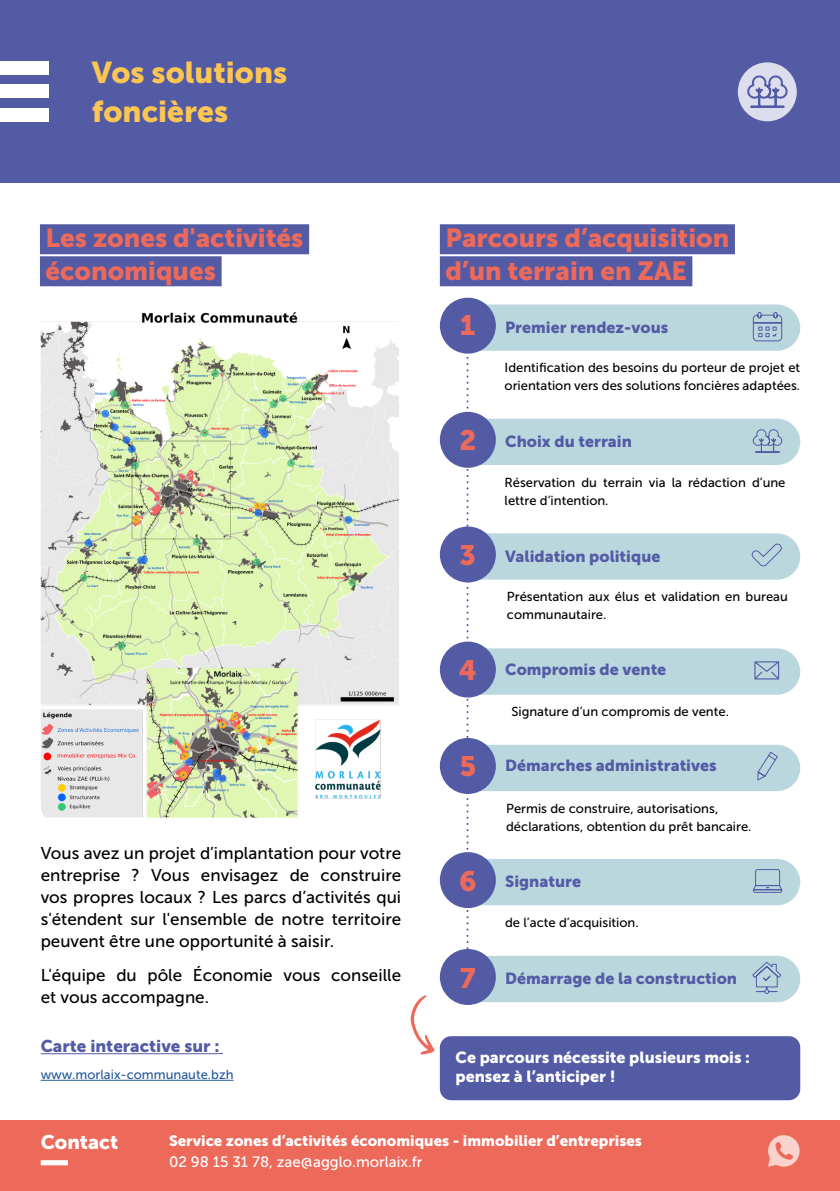
<style>
.page{position:relative;width:840px;height:1191px;background:#fff}
.page>*{position:absolute;margin:0;border:0;box-sizing:border-box;transform-origin:0 0}
.t1{font:30px/39px "Museo Sans 900";color:#fdc652}
.t2{font:26px/32px "Museo Sans 900";color:#ed6a5b}
.t3{font:19.6px "Museo Sans 900";color:#fff}
.t4{font:17px/22px "Museo Sans 500";color:#000;text-align:justify}
.t5{font:17px "Museo Sans 900";color:#545ba5}
.t6{font:16px "Museo Sans 900";color:#545ba5}
.t7{font:16px/19.2px "Museo Sans 900";color:#fff}
.t8{font:15px "Museo Sans 900";color:#fff}
.t9{font:15px "Museo Sans 500";color:#fff}
.t10{font:13px/18px "Museo Sans 500";color:#000}
.t11{font:13px "Museo Sans 500";color:#275b9b}
.s1{font-size:28px;color:#ed6a5b}
</style>
<div class="page">
<div style="left:0;top:0;width:839px;height:183px;background:#545ba5"></div>
<div style="left:0;top:61px;width:48px;height:13px;background:#fff"></div>
<div style="left:0;top:85px;width:48px;height:13px;background:#fff"></div>
<div style="left:0;top:109px;width:48px;height:13px;background:#fff"></div>
<div style="left:439px;top:1036px;width:360px;height:64px;background:#545ba5;border-radius:11px"></div>
<svg style="left:466px;top:356px;width:2px;height:593px"></svg>
<img style="left:41px;top:312px;width:358px;height:505px">
<hr style="left:41px;top:1053px;width:178px;height:1px;background:#545ba5">
<hr style="left:41px;top:1080px;width:192px;height:1px;background:#275b9b">
<div style="left:40px;top:224px;width:269px;height:30px;background:#545ba5"></div>
<div style="left:40px;top:256px;width:181px;height:30px;background:#545ba5"></div>
<div style="left:439px;top:224px;width:295px;height:30px;background:#545ba5"></div>
<div style="left:439px;top:256px;width:253px;height:30px;background:#545ba5"></div>
<svg style="left:410px;top:995px;width:24px;height:59px"></svg>
<div style="left:439px;top:412px;width:56px;height:56px;background:#545ba5;border-radius:50%"></div>
<svg style="left:480px;top:418px;width:319px;height:47px"></svg>
<div style="left:439px;top:298px;width:56px;height:56px;background:#545ba5;border-radius:50%"></div>
<svg style="left:480px;top:304px;width:319px;height:47px"></svg>
<div style="left:439px;top:526px;width:56px;height:56px;background:#545ba5;border-radius:50%"></div>
<svg style="left:481px;top:533px;width:318px;height:46px"></svg>
<div style="left:439px;top:641px;width:56px;height:56px;background:#545ba5;border-radius:50%"></div>
<svg style="left:481px;top:648px;width:318px;height:46px"></svg>
<div style="left:439px;top:852px;width:56px;height:56px;background:#545ba5;border-radius:50%"></div>
<div style="left:481px;top:859px;width:318px;height:46px;background:#bbd7de"></div>
<div style="left:439px;top:949px;width:56px;height:56px;background:#545ba5;border-radius:50%"></div>
<svg style="left:481px;top:955px;width:318px;height:47px"></svg>
<div style="left:439px;top:738px;width:56px;height:56px;background:#545ba5;border-radius:50%"></div>
<div style="left:480px;top:745px;width:319px;height:46px;background:#bbd7de"></div>
<div style="left:0;top:1120px;width:839px;height:71px;background:#ed6a5b"></div>
<div style="left:41px;top:1160px;width:27px;height:5px;background:#fff"></div>
<svg style="left:768px;top:1135px;width:31px;height:31px"></svg>
<svg style="left:737px;top:62px;width:59px;height:59px"></svg>
<svg style="left:745px;top:74px;width:43px;height:35px"></svg>
<h1 class="t1" style="left:92px;top:53px;width:197px">Vos solutions foncières</h1>
<h2 class="t2" style="left:46px;top:222px;width:259px">Les zones d'activités économiques</h2>
<h2 class="t2" style="left:445px;top:222px;width:285px">Parcours d’acquisition d’un terrain en ZAE</h2>
<p class="t6" style="left:459px;top:318px;width:210px"><span class="s1">1</span> Premier rendez-vous</p>
<p class="t10" style="left:504px;top:359px;width:297px">Identification des besoins du porteur de projet et orientation vers des solutions foncières adaptées.</p>
<p class="t6" style="left:459px;top:432px;width:174px"><span class="s1">2</span> Choix du terrain</p>
<p class="t10" style="left:504px;top:473px;width:282px">Réservation du terrain via la rédaction d’une lettre d’intention.</p>
<p class="t6" style="left:459px;top:547px;width:202px"><span class="s1">3</span> Validation politique</p>
<p class="t10" style="left:506px;top:588px;width:282px">Présentation aux élus et validation en bureau communautaire.</p>
<p class="t6" style="left:458px;top:660px;width:209px"><span class="s1">4</span> Compromis de vente</p>
<p class="t10" style="left:511px;top:703px;width:219px">Signature d’un compromis de vente.</p>
<h3 class="t4" style="left:41px;top:842px;width:362px">Vous avez un projet d’implantation pour votre entreprise ? Vous envisagez de construire vos propres locaux ? Les parcs d’activités qui s'étendent sur l'ensemble de notre territoire peuvent être une opportunité à saisir.</h3>
<h3 class="t4" style="left:41px;top:963px;width:362px">L'équipe du pôle Économie vous conseille et vous accompagne.</h3>
<h3 class="t5" style="left:41px;top:1036px;width:180px">Carte interactive sur :</h3>
<p class="t11" style="left:41px;top:1067px;width:194px">www.morlaix-communaute.bzh</p>
<p class="t6" style="left:459px;top:756px;width:258px"><span class="s1">5</span> Démarches administratives</p>
<p class="t10" style="left:506px;top:799px;width:247px">Permis de construire, autorisations, déclarations, obtention du prêt bancaire.</p>
<p class="t6" style="left:459px;top:872px;width:123px"><span class="s1">6</span> Signature</p>
<p class="t10" style="left:505px;top:913px;width:135px">de l’acte d’acquisition.</p>
<p class="t6" style="left:459px;top:969px;width:278px"><span class="s1">7</span> Démarrage de la construction</p>
<p class="t7" style="left:455px;top:1047px;width:296px">Ce parcours nécessite plusieurs mois : pensez à l’anticiper !</p>
<h3 class="t3" style="left:41px;top:1131px;width:79px">Contact</h3>
<p class="t8" style="left:169px;top:1132px;width:474px">Service zones d’activités économiques - immobilier d’entreprises</p>
<p class="t9" style="left:169px;top:1154px;width:255px">02 98 15 31 78, zae@agglo.morlaix.fr</p>
</div>
